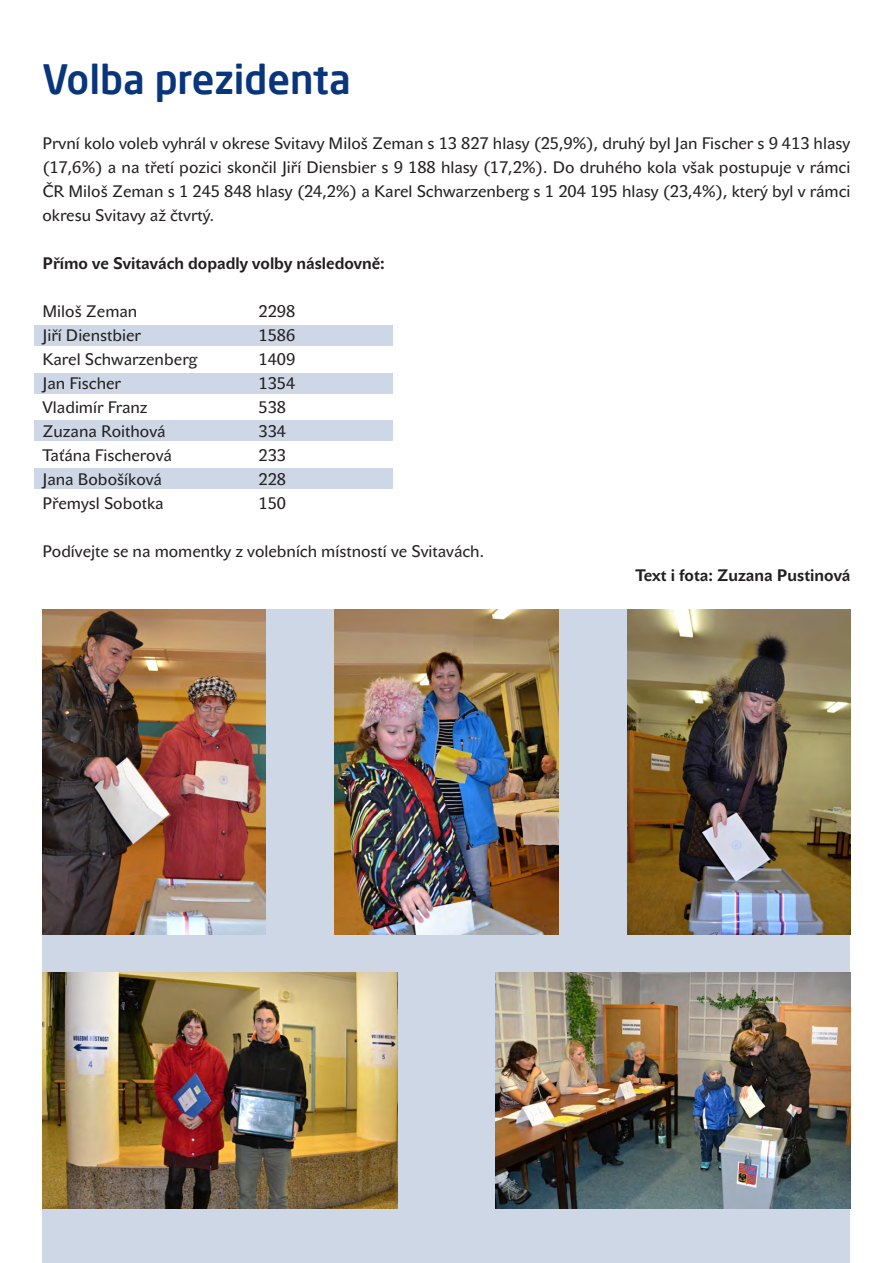
<style>
.page{position:relative;width:893px;height:1263px;background:#fff}
.page>*{position:absolute;margin:0;border:0;box-sizing:border-box;transform-origin:0 0}
.t1{font:500 39.75px "Neo Sans Pro";color:#08357c}
.ZÁKLADNÍ_TEXT{font:16.5px/24px "John Sans Text Pro";color:#231f20;text-align:justify}
.ZÁKLADNÍ_TEXT-2{font:700 16.5px "John Sans Text Pro";color:#231f20}
</style>
<div class="page">
<div style="left:43px;top:609px;width:807px;height:654px;background:#ced7e5"></div>
<div style="left:34px;top:325px;width:359px;height:20px;background:#ced7e5"></div>
<div style="left:34px;top:373px;width:359px;height:21px;background:#ced7e5"></div>
<div style="left:34px;top:420px;width:359px;height:21px;background:#ced7e5"></div>
<div style="left:34px;top:468px;width:359px;height:21px;background:#ced7e5"></div>
<img style="left:43px;top:609px;width:223px;height:325px">
<img style="left:43px;top:972px;width:354px;height:237px">
<img style="left:495px;top:972px;width:355px;height:237px">
<img style="left:335px;top:609px;width:223px;height:325px">
<img style="left:627px;top:609px;width:223px;height:325px">
<p class="t1" style="left:43px;top:54px;width:310px">Volba prezidenta</p>
<p class="ZÁKLADNÍ_TEXT" style="left:43px;top:131px;width:809px">První kolo voleb vyhrál v okrese Svitavy Miloš Zeman s 13 827 hlasy (25,9%), druhý byl Jan Fischer s 9 413 hlasy (17,6%) a na třetí pozici skončil Jiří Diensbier s 9 188 hlasy (17,2%). Do druhého kola však postupuje v rámci ČR Miloš Zeman s 1 245 848 hlasy (24,2%) a Karel Schwarzenberg s 1 204 195 hlasy (23,4%), který byl v rámci okresu Svitavy až čtvrtý.</p>
<p class="ZÁKLADNÍ_TEXT-2" style="left:43px;top:253px;width:344px">Přímo ve Svitavách dopadly volby následovně:</p>
<p class="ZÁKLADNÍ_TEXT" style="left:43px;top:299px;width:96px">Miloš Zeman</p>
<p class="ZÁKLADNÍ_TEXT" style="left:259px;top:299px;width:38px">2298</p>
<p class="ZÁKLADNÍ_TEXT" style="left:43px;top:323px;width:100px">Jiří Dienstbier</p>
<p class="ZÁKLADNÍ_TEXT" style="left:259px;top:323px;width:38px">1586</p>
<p class="ZÁKLADNÍ_TEXT" style="left:43px;top:347px;width:157px">Karel Schwarzenberg</p>
<p class="ZÁKLADNÍ_TEXT" style="left:259px;top:347px;width:38px">1409</p>
<p class="ZÁKLADNÍ_TEXT" style="left:43px;top:371px;width:80px">Jan Fischer</p>
<p class="ZÁKLADNÍ_TEXT" style="left:259px;top:371px;width:38px">1354</p>
<p class="ZÁKLADNÍ_TEXT" style="left:43px;top:395px;width:107px">Vladimír Franz</p>
<p class="ZÁKLADNÍ_TEXT" style="left:259px;top:395px;width:29px">538</p>
<p class="ZÁKLADNÍ_TEXT" style="left:43px;top:419px;width:125px">Zuzana Roithová</p>
<p class="ZÁKLADNÍ_TEXT" style="left:259px;top:419px;width:29px">334</p>
<p class="ZÁKLADNÍ_TEXT" style="left:43px;top:443px;width:131px">Taťána Fischerová</p>
<p class="ZÁKLADNÍ_TEXT" style="left:259px;top:443px;width:29px">233</p>
<p class="ZÁKLADNÍ_TEXT" style="left:43px;top:467px;width:121px">Jana Bobošíková</p>
<p class="ZÁKLADNÍ_TEXT" style="left:259px;top:467px;width:29px">228</p>
<p class="ZÁKLADNÍ_TEXT" style="left:43px;top:491px;width:123px">Přemysl Sobotka</p>
<p class="ZÁKLADNÍ_TEXT" style="left:259px;top:491px;width:29px">150</p>
<p class="ZÁKLADNÍ_TEXT" style="left:43px;top:539px;width:443px">Podívejte se na momentky z volebních místností ve Svitavách.</p>
<p class="ZÁKLADNÍ_TEXT-2" style="left:635px;top:565px;width:216px">Text i fota: Zuzana Pustinová</p>
</div>
